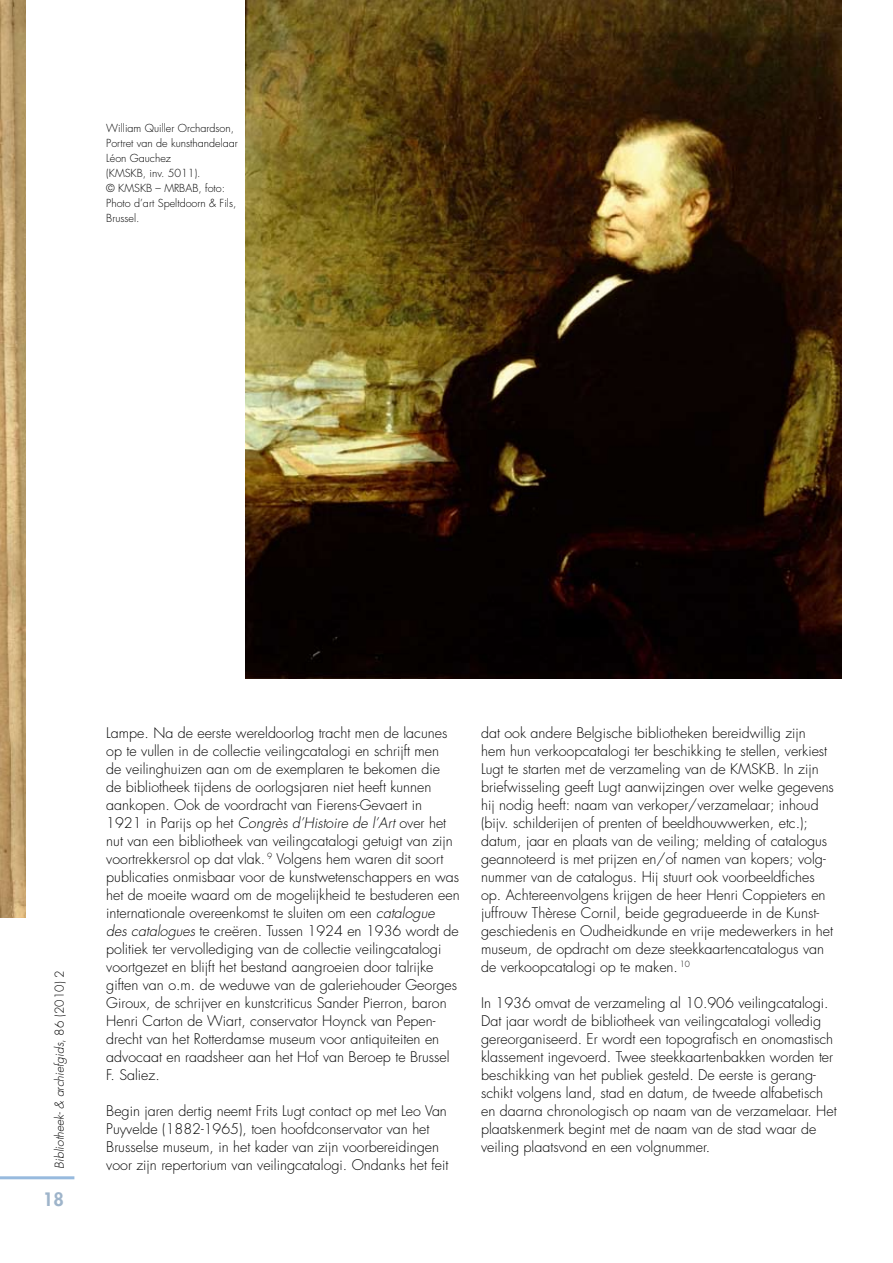
<style>
.page{position:relative;width:893px;height:1263px;background:#fff}
.page>*{position:absolute;margin:0;border:0;box-sizing:border-box;transform-origin:0 0}
.t1{font:800 18px "Futura";color:#9eb4ca}
.t2{font:300 14.25px/18px "Futura";color:#000}
.t3{font:italic 300 12px "Futura";color:#000}
.t4{font:300 10.8px/15px "Futura";color:#000}
.s1{font-style:normal}
.s2{font-style:italic}
</style>
<div class="page">
<hr style="left:0;top:1176px;width:74px;height:3px;background:#97bade">
<img style="left:0;top:0;width:26px;height:918px">
<img style="left:245px;top:0;width:596px;height:679px">
<p class="t4" style="left:106px;top:121px;width:133px">William Quiller Orchardson,<br>Portret van de kunsthandelaar<br>Léon Gauchez<br>(KMSKB, inv. 5011).<br>© KMSKB – MRBAB, foto:<br>Photo d’art Speltdoorn &amp; Fils,<br>Brussel.</p>
<p class="t3" style="left:52px;top:1168px;width:200px;rotate:-90deg">Bibliotheek- &amp; archiefgids<span class="s1">, 86 (2010) 2</span></p>
<p class="t1" style="left:43px;top:1188px;width:22px">18</p>
<p class="t2" style="left:106px;top:724px;width:355px">Lampe. Na de eerste wereldoorlog tracht men de lacunes op te vullen in de collectie veilingcatalogi en schrijft men<br>de veilinghuizen aan om de exemplaren te bekomen die<br>de bibliotheek tijdens de oorlogsjaren niet heeft kunnen aankopen. Ook de voordracht van Fierens-Gevaert in 1921 in Parijs op het <span class="s2">Congrès d’Histoire de l’Art</span> over het nut van een bibliotheek van veilingcatalogi getuigt van zijn voortrekkersrol op dat vlak. <sup>9</sup> Volgens hem waren dit soort publicaties onmisbaar voor de kunstwetenschappers en was het de moeite waard om de mogelijkheid te bestuderen een internationale overeenkomst te sluiten om een <span class="s2">catalogue<br>des catalogues</span> te creëren. Tussen 1924 en 1936 wordt de politiek ter vervollediging van de collectie veilingcatalogi voortgezet en blijft het bestand aangroeien door talrijke giften van o.m. de weduwe van de galeriehouder Georges Giroux, de schrijver en kunstcriticus Sander Pierron, baron Henri Carton de Wiart, conservator Hoynck van Pepen&shy;drecht van het Rotterdamse museum voor antiquiteiten en advocaat en raadsheer aan het Hof van Beroep te Brussel F. Saliez.</p>
<p class="t2" style="left:106px;top:1102px;width:344px">Begin jaren dertig neemt Frits Lugt contact op met Leo Van Puyvelde (1882-1965), toen hoofdconservator van het Brusselse museum, in het kader van zijn voorbereidingen voor zijn repertorium van veilingcatalogi. Ondanks het feit</p>
<p class="t2" style="left:481px;top:724px;width:354px">dat ook andere Belgische bibliotheken bereidwillig zijn hem hun verkoopcatalogi ter beschikking te stellen, verkiest Lugt te starten met de verzameling van de KMSKB. In zijn briefwisseling geeft Lugt aanwijzingen over welke gegevens hij nodig heeft: naam van verkoper/verzamelaar; inhoud (bijv. schilderijen of prenten of beeldhouwwerken, etc.); datum, jaar en plaats van de veiling; melding of catalogus geannoteerd is met prijzen en/of namen van kopers; volg&shy;nummer van de catalogus. Hij stuurt ook voorbeeldfiches op. Achtereenvolgens krijgen de heer Henri Coppieters en juffrouw Thèrese Cornil, beide gegradueerde in de Kunst&shy;geschiedenis en Oudheidkunde en vrije medewerkers in het museum, de opdracht om deze steekkaartencatalogus van de verkoopcatalogi op te maken. <sup>10</sup></p>
<p class="t2" style="left:481px;top:994px;width:357px">In 1936 omvat de verzameling al 10.906 veilingcatalogi.<br>Dat jaar wordt de bibliotheek van veilingcatalogi volledig gereorganiseerd. Er wordt een topografisch en onomastisch klassement ingevoerd. Twee steekkaartenbakken worden ter beschikking van het publiek gesteld. De eerste is gerang&shy;schikt volgens land, stad en datum, de tweede alfabetisch en daarna chronologisch op naam van de verzamelaar. Het plaatskenmerk begint met de naam van de stad waar de veiling plaatsvond en een volgnummer.</p>
</div>
